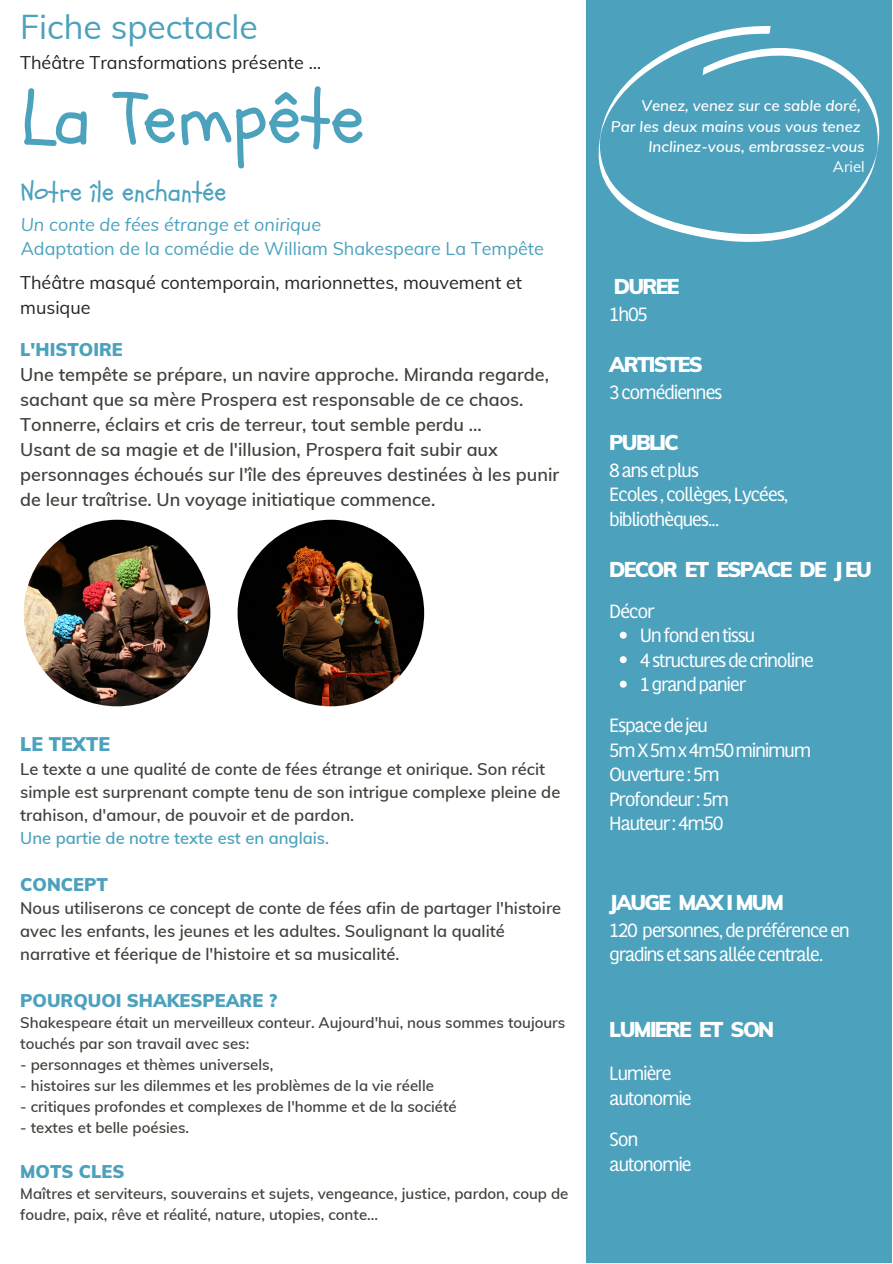
<style>
.page{position:relative;width:893px;height:1264px;background:#fff}
.page>*{position:absolute;margin:0;border:0;box-sizing:border-box;transform-origin:0 0}
.t1{font:76.2px "Schoolbell";color:#4ca1bd}
.t2{font:33.75px "Muli";color:#4ca1bd}
.t3{font:27px "Schoolbell";color:#4ca1bd}
.t4{font:900 21px "Muli";letter-spacing:-.08em;color:#fff}
.t5{font:900 19.35px "Muli";color:#4ca1bd}
.t6{font:600 18px/25px "Muli";color:#42403b}
.t7{font:18px/24.5px "Multi Text";letter-spacing:-.08em;color:#fff}
.t8{font:18px/25px "Muli";color:#262326}
.t9{font:18px "Muli";color:#4ca1bd}
.t10{font:900 18px "Muli";color:#4ca1bd}
.t11{font:18px "Muli";color:#222}
.t12{font:italic 18px "Muli";color:#4ca1bd}
.t13{font:600 16.5px/23px "Muli";color:#42403b}
.t14{font:600 16.5px "Muli";color:#4ca1bd}
.t15{font:600 15px/20.9px "Muli";color:#42403b}
.t16{font:italic 600 15px "Muli";color:#fff}
.t17{font:15px "Muli";color:#fff}
</style>
<div class="page">
<div style="left:586px;top:0;width:306px;height:1262px;background:#4ca1bd"></div>
<svg style="left:598px;top:26px;width:281px;height:216px"></svg>
<img style="left:24px;top:519px;width:186px;height:187px;border-radius:50%">
<img style="left:237px;top:519px;width:187px;height:187px;border-radius:50%">
<svg style="left:619px;top:631px;width:7px;height:7px"></svg>
<svg style="left:619px;top:656px;width:7px;height:7px"></svg>
<svg style="left:619px;top:680px;width:7px;height:7px"></svg>
<p class="t2" style="left:20px;top:6px;width:239px">Fiche spectacle</p>
<p class="t1" style="left:21px;top:68px;width:345px">La Tempête</p>
<p class="t3" style="left:21px;top:175px;width:207px">Notre île enchantée</p>
<p class="t12" style="left:21px;top:213px;width:302px">Un conte de fées étrange et onirique</p>
<p class="t9" style="left:21px;top:237px;width:525px">Adaptation de la comédie de William Shakespeare La Tempête</p>
<p class="t11" style="left:20px;top:51px;width:302px">Théâtre Transformations présente …</p>
<p class="t8" style="left:20px;top:270px;width:503px">Théâtre masqué contemporain, marionnettes, mouvement et musique</p>
<p class="t10" style="left:20px;top:338px;width:104px">L'HISTOIRE</p>
<p class="t6" style="left:20px;top:361px;width:530px">Une tempête se prépare, un navire approche. Miranda regarde, sachant que sa mère Prospera est responsable de ce chaos.</p>
<p class="t6" style="left:20px;top:411px;width:463px">Tonnerre, éclairs et cris de terreur, tout semble perdu ...</p>
<p class="t6" style="left:20px;top:437px;width:540px">Usant de sa magie et de l'illusion, Prospera fait subir aux personnages échoués sur l'île des épreuves destinées à les punir de leur traîtrise. Un voyage initiatique commence.</p>
<p class="t5" style="left:20px;top:731px;width:91px">LE TEXTE</p>
<p class="t13" style="left:20px;top:757px;width:541px">Le texte a une qualité de conte de fées étrange et onirique. Son récit simple est surprenant compte tenu de son intrigue complexe pleine de trahison, d'amour, de pouvoir et de pardon.</p>
<p class="t14" style="left:20px;top:827px;width:310px">Une partie de notre texte est en anglais.</p>
<p class="t10" style="left:20px;top:872px;width:89px">CONCEPT</p>
<p class="t13" style="left:20px;top:896px;width:542px">Nous utiliserons ce concept de conte de fées afin de partager l'histoire avec les enfants, les jeunes et les adultes. Soulignant la qualité narrative et féerique de l'histoire et sa musicalité.</p>
<p class="t10" style="left:20px;top:988px;width:258px">POURQUOI SHAKESPEARE ?</p>
<p class="t15" style="left:20px;top:1012px;width:546px">Shakespeare était un merveilleux conteur. Aujourd'hui, nous sommes toujours touchés par son travail avec ses:</p>
<p class="t15" style="left:20px;top:1054px;width:254px">- personnages et thèmes universels,</p>
<p class="t15" style="left:20px;top:1075px;width:415px">- histoires sur les dilemmes et les problèmes de la vie réelle</p>
<p class="t15" style="left:20px;top:1096px;width:438px">- critiques profondes et complexes de l'homme et de la société</p>
<p class="t15" style="left:20px;top:1116px;width:170px">- textes et belle poésies.</p>
<p class="t10" style="left:20px;top:1159px;width:106px">MOTS CLES</p>
<p class="t15" style="left:20px;top:1183px;width:549px">Maîtres et serviteurs, souverains et sujets, vengeance, justice, pardon, coup de foudre, paix, rêve et réalité, nature, utopies, conte...</p>
<p class="t16" style="left:641px;top:96px;width:221px">Venez, venez sur ce sable doré,</p>
<p class="t16" style="left:611px;top:117px;width:251px">Par les deux mains vous vous tenez</p>
<p class="t16" style="left:648px;top:137px;width:218px">Inclinez-vous, embrassez-vous</p>
<p class="t17" style="left:832px;top:157px;width:33px">Ariel</p>
<p class="t4" style="left:613px;top:273px;width:67px">DUREE</p>
<p class="t7" style="left:609px;top:300px;width:40px">1h05</p>
<p class="t4" style="left:609px;top:351px;width:95px">ARTISTES</p>
<p class="t7" style="left:609px;top:378px;width:115px">3 comédiennes</p>
<p class="t4" style="left:609px;top:428px;width:71px">PUBLIC</p>
<p class="t7" style="left:609px;top:456px;width:91px">8 ans et plus</p>
<p class="t7" style="left:609px;top:480px;width:181px">Ecoles , collèges, Lycées, bibliothèques...</p>
<p class="t4" style="left:609px;top:555px;width:264px">DECOR ET ESPACE DE J EU</p>
<p class="t7" style="left:609px;top:597px;width:47px">Décor</p>
<p class="t7" style="left:639px;top:621px;width:117px">Un fond en tissu</p>
<p class="t7" style="left:639px;top:646px;width:176px">4 structures de crinoline</p>
<p class="t7" style="left:639px;top:670px;width:108px">1 grand panier</p>
<p class="t7" style="left:609px;top:711px;width:100px">Espace de jeu</p>
<p class="t7" style="left:609px;top:736px;width:204px">5m X 5m x 4m50 minimum</p>
<p class="t7" style="left:609px;top:760px;width:112px">Ouverture : 5m</p>
<p class="t7" style="left:609px;top:785px;width:121px">Profondeur : 5m</p>
<p class="t7" style="left:609px;top:809px;width:116px">Hauteur : 4m50</p>
<p class="t4" style="left:609px;top:888px;width:176px">JAUGE MAX I MUM</p>
<p class="t7" style="left:609px;top:916px;width:242px">120 personnes, de préférence en</p>
<p class="t7" style="left:609px;top:940px;width:216px">gradins et sans allée centrale.</p>
<p class="t4" style="left:609px;top:1015px;width:166px">LUMIERE ET SON</p>
<p class="t7" style="left:609px;top:1059px;width:64px">Lumière</p>
<p class="t7" style="left:609px;top:1084px;width:84px">autonomie</p>
<p class="t7" style="left:609px;top:1125px;width:31px">Son</p>
<p class="t7" style="left:609px;top:1149px;width:84px">autonomie</p>
</div>
